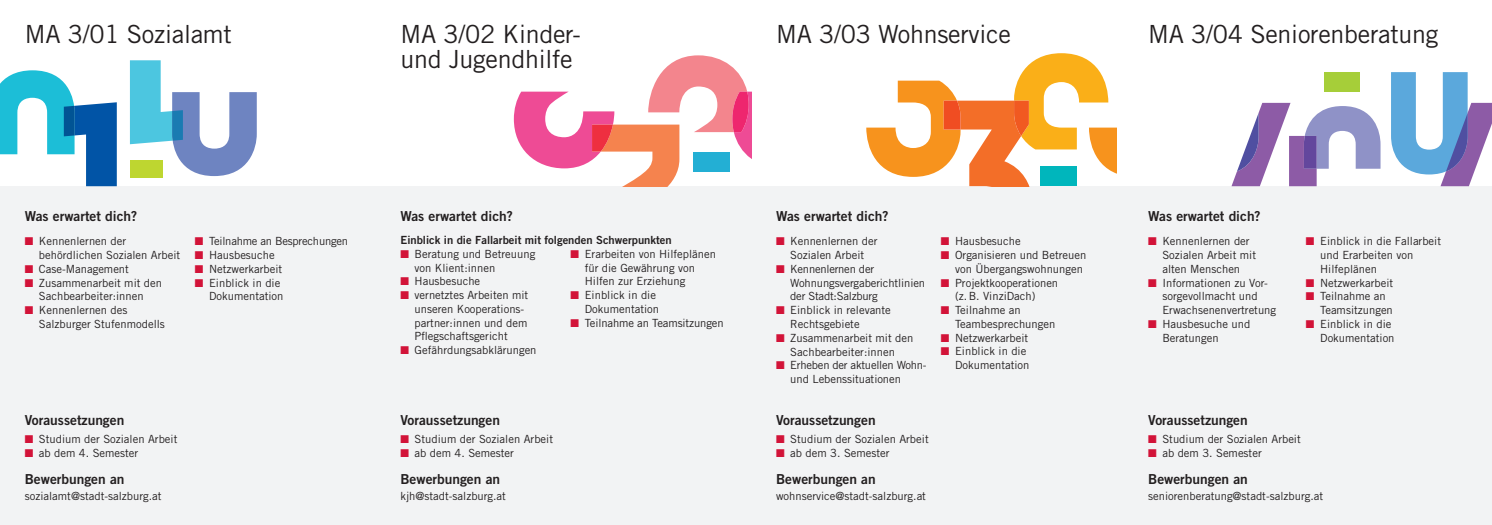
<style>
.page{position:relative;width:1492px;height:525px;background:#fff}
.page>*{position:absolute;margin:0;border:0;box-sizing:border-box;transform-origin:0 0}
.t1{font:25px "Trade Gothic LT Std";letter-spacing:-.01em;color:#231f20}
.t2{font:13.75px "Trade Gothic LT Std Bd 2";color:#231f20}
.t3{font:11.25px/13.8px "Trade Gothic LT Std";color:#231f20}
.t4{font:11.25px/13.8px "Trade Gothic LT Std";letter-spacing:-.02em;color:#231f20}
.t5{font:11.25px "Trade Gothic LT Std Bd 2";color:#231f20}
.s1{color:#d21338}
</style>
<div class="page">
<div style="left:0;top:186px;width:1492px;height:338px;background:#f2f3f4"></div>
<svg style="left:0;top:70px;width:117px;height:116px"></svg>
<svg style="left:130px;top:60px;width:127px;height:116px"></svg>
<div style="left:130px;top:160px;width:33px;height:18px;background:#bed630"></div>
<svg style="left:514px;top:55px;width:237px;height:131px"></svg>
<svg style="left:866px;top:53px;width:250px;height:133px"></svg>
<svg style="left:1231px;top:103px;width:149px;height:83px"></svg>
<div style="left:1324px;top:72px;width:36px;height:20px;background:#a6ce39"></div>
<svg style="left:1391px;top:72px;width:101px;height:114px"></svg>
<h1 class="t1" style="left:25px;top:19px;width:209px">MA 3/01 Sozialamt</h1>
<h1 class="t1" style="left:400px;top:19px;width:182px">MA 3/02 Kinder-</h1>
<h1 class="t1" style="left:776px;top:19px;width:236px">MA 3/03 Wohnservice</h1>
<h1 class="t1" style="left:400px;top:44px;width:174px">und Jugendhilfe</h1>
<p class="t2" style="left:25px;top:207px;width:114px">Was erwartet dich?</p>
<p class="t3" style="left:39px;top:234px;width:143px;text-indent:-14px"><span class="s1">■</span> Kennenlernen der behördlichen Sozialen Arbeit</p>
<p class="t3" style="left:25px;top:262px;width:106px"><span class="s1">■</span> Case-Management</p>
<p class="t3" style="left:25px;top:275px;width:139px;text-align:center"><span class="s1">■</span> Zusammenarbeit mit den<br>Sachbearbeiter:innen</p>
<p class="t3" style="left:39px;top:303px;width:127px;text-indent:-14px"><span class="s1">■</span> Kennenlernen des<br>Salzburger Stufenmodells</p>
<p class="t4" style="left:195px;top:234px;width:155px"><span class="s1">■</span> Teilnahme an Besprechungen</p>
<p class="t3" style="left:195px;top:248px;width:81px"><span class="s1">■</span> Hausbesuche</p>
<p class="t3" style="left:195px;top:262px;width:89px"><span class="s1">■</span> Netzwerkarbeit</p>
<p class="t3" style="left:195px;top:275px;width:90px;text-align:right"><span class="s1">■</span> Einblick in die<br>Dokumentation</p>
<p class="t2" style="left:25px;top:412px;width:101px">Voraussetzungen</p>
<p class="t3" style="left:25px;top:431px;width:154px"><span class="s1">■</span> Studium der Sozialen Arbeit</p>
<p class="t3" style="left:25px;top:445px;width:115px"><span class="s1">■</span> ab dem 4. Semester</p>
<p class="t2" style="left:25px;top:470px;width:101px">Bewerbungen an</p>
<p class="t3" style="left:25px;top:489px;width:138px">sozialamt@stadt-salzburg.at</p>
<p class="t2" style="left:400px;top:207px;width:114px">Was erwartet dich?</p>
<p class="t5" style="left:400px;top:233px;width:273px">Einblick in die Fallarbeit mit folgenden Schwerpunkten</p>
<p class="t3" style="left:415px;top:247px;width:122px;text-indent:-14px"><span class="s1">■</span> Beratung und Betreuung von Klient:innen</p>
<p class="t3" style="left:400px;top:274px;width:81px"><span class="s1">■</span> Hausbesuche</p>
<p class="t3" style="left:415px;top:288px;width:115px;text-indent:-14px"><span class="s1">■</span> vernetztes Arbeiten mit unseren Kooperations&shy;partner:innen und dem<br>Pflegschaftsgericht</p>
<p class="t3" style="left:400px;top:343px;width:138px"><span class="s1">■</span> Gefährdungsabklärungen</p>
<p class="t3" style="left:585px;top:247px;width:133px;text-indent:-14px"><span class="s1">■</span> Erarbeiten von Hilfeplänen für die Gewährung von<br>Hilfen zur Erziehung</p>
<p class="t3" style="left:570px;top:288px;width:90px;text-align:right"><span class="s1">■</span> Einblick in die<br>Dokumentation</p>
<p class="t3" style="left:570px;top:315px;width:155px"><span class="s1">■</span> Teilnahme an Teamsitzungen</p>
<p class="t2" style="left:400px;top:412px;width:101px">Voraussetzungen</p>
<p class="t3" style="left:400px;top:431px;width:154px"><span class="s1">■</span> Studium der Sozialen Arbeit</p>
<p class="t3" style="left:400px;top:445px;width:115px"><span class="s1">■</span> ab dem 4. Semester</p>
<p class="t2" style="left:400px;top:470px;width:101px">Bewerbungen an</p>
<p class="t3" style="left:400px;top:489px;width:107px">kjh@stadt-salzburg.at</p>
<p class="t2" style="left:776px;top:207px;width:114px">Was erwartet dich?</p>
<p class="t3" style="left:776px;top:234px;width:103px;text-align:center"><span class="s1">■</span> Kennenlernen der<br>Sozialen Arbeit</p>
<p class="t4" style="left:790px;top:262px;width:136px;text-indent:-14px"><span class="s1">■</span> Kennenlernen der<br>Wohnungsvergaberichtlinien der Stadt:Salzburg</p>
<p class="t3" style="left:790px;top:303px;width:102px;text-indent:-14px"><span class="s1">■</span> Einblick in relevante<br>Rechtsgebiete</p>
<p class="t3" style="left:776px;top:330px;width:139px;text-align:center"><span class="s1">■</span> Zusammenarbeit mit den<br>Sachbearbeiter:innen</p>
<p class="t4" style="left:790px;top:358px;width:138px;text-indent:-14px"><span class="s1">■</span> Erheben der aktuellen Wohn&shy;und Lebenssituationen</p>
<p class="t3" style="left:941px;top:234px;width:81px"><span class="s1">■</span> Hausbesuche</p>
<p class="t3" style="left:955px;top:248px;width:133px;text-indent:-14px"><span class="s1">■</span> Organisieren und Betreuen von Übergangswohnungen</p>
<p class="t3" style="left:955px;top:275px;width:105px;text-indent:-14px"><span class="s1">■</span> Projektkooperationen (z.B. VinziDach)</p>
<p class="t3" style="left:955px;top:303px;width:102px;text-indent:-14px"><span class="s1">■</span> Teilnahme an<br>Teambesprechungen</p>
<p class="t3" style="left:941px;top:330px;width:89px"><span class="s1">■</span> Netzwerkarbeit</p>
<p class="t3" style="left:941px;top:344px;width:90px;text-align:right"><span class="s1">■</span> Einblick in die<br>Dokumentation</p>
<p class="t2" style="left:776px;top:412px;width:101px">Voraussetzungen</p>
<p class="t3" style="left:776px;top:431px;width:154px"><span class="s1">■</span> Studium der Sozialen Arbeit</p>
<p class="t3" style="left:776px;top:445px;width:115px"><span class="s1">■</span> ab dem 3. Semester</p>
<p class="t2" style="left:776px;top:470px;width:101px">Bewerbungen an</p>
<p class="t3" style="left:776px;top:489px;width:151px">wohnservice@stadt-salzburg.at</p>
<h1 class="t1" style="left:1148px;top:19px;width:292px">MA 3/04 Seniorenberatung</h1>
<p class="t2" style="left:1148px;top:207px;width:114px">Was erwartet dich?</p>
<p class="t3" style="left:1162px;top:234px;width:95px;text-indent:-14px"><span class="s1">■</span> Kennenlernen der<br>Sozialen Arbeit mit alten Menschen</p>
<p class="t3" style="left:1162px;top:275px;width:115px;text-indent:-14px"><span class="s1">■</span> Informationen zu Vor&shy;sorgevollmacht und<br>Erwachsenenvertretung</p>
<p class="t3" style="left:1162px;top:317px;width:89px;text-indent:-14px"><span class="s1">■</span> Hausbesuche und<br>Beratungen</p>
<p class="t3" style="left:1320px;top:234px;width:122px;text-indent:-14px"><span class="s1">■</span> Einblick in die Fallarbeit und Erarbeiten von<br>Hilfeplänen</p>
<p class="t3" style="left:1306px;top:275px;width:89px"><span class="s1">■</span> Netzwerkarbeit</p>
<p class="t3" style="left:1320px;top:289px;width:74px;text-indent:-14px"><span class="s1">■</span> Teilnahme an<br>Teamsitzungen</p>
<p class="t3" style="left:1306px;top:317px;width:90px;text-align:right"><span class="s1">■</span> Einblick in die<br>Dokumentation</p>
<p class="t2" style="left:1148px;top:412px;width:101px">Voraussetzungen</p>
<p class="t3" style="left:1148px;top:431px;width:154px"><span class="s1">■</span> Studium der Sozialen Arbeit</p>
<p class="t3" style="left:1148px;top:445px;width:115px"><span class="s1">■</span> ab dem 3. Semester</p>
<p class="t2" style="left:1148px;top:470px;width:101px">Bewerbungen an</p>
<p class="t3" style="left:1148px;top:489px;width:176px">seniorenberatung@stadt-salzburg.at</p>
</div>
